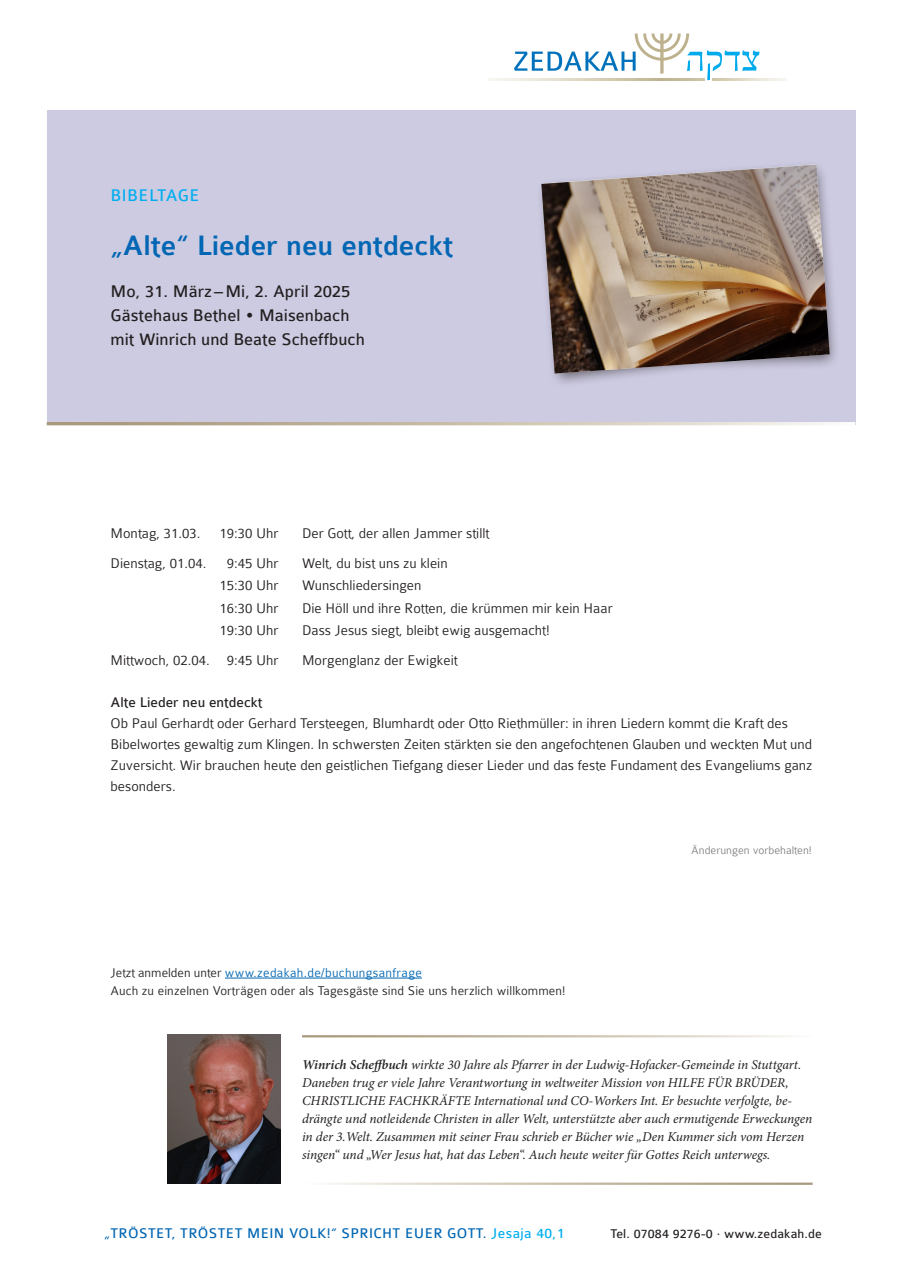
<style>
.page{position:relative;width:902px;height:1272px;background:#fff}
.page>*{position:absolute;margin:0;border:0;box-sizing:border-box;transform-origin:0 0}
.Headline_1{font:500 30px "Colaborate";color:#0166b3}
.Copy_Head{font:18px "Colaborate";color:#231f20}
.Veranstaltungsart{font:18px "Colaborate";letter-spacing:.025em;color:#00aeef}
.t1{font:300 15px/21px "Colaborate";color:#231f20}
.t2{font:15px "Colaborate";letter-spacing:.025em;color:#0166b3}
.t3{font:15px "Colaborate";color:#231f20}
.Autorenbeschreibung{font:italic 13.5px/18px "Minion Pro";letter-spacing:-.005em;color:#231f20}
.Veranstaltungsart-2{font:300 13.5px "Colaborate";letter-spacing:.01em;color:#231f20}
.Veranstaltungsart-3{font:300 13.5px "Colaborate";letter-spacing:.025em;color:#0166b3}
.t4{font:13.5px "Colaborate";letter-spacing:.01em;color:#231f20}
.t5{font:300 12px "Colaborate";color:#808285}
.s1{color:#231f20}
.s2{font-weight:600}
.s3{color:#00aeef}
</style>
<div class="page">
<svg style="left:514px;top:33px;width:245px;height:47px"></svg>
<div style="left:47px;top:110px;width:808px;height:315px;background:#cdcbe2"></div>
<img style="left:167px;top:1034px;width:114px;height:149px">
<hr style="left:225px;top:977px;width:197px;height:1px;background:#0166b3">
<div style="left:536px;top:160px;width:304px;height:228px;background:#231f20;opacity:.6"></div>
<img style="left:541px;top:165px;width:288px;height:208px">
<hr style="left:47px;top:422px;width:808px;height:2px;background:#fff">
<hr style="left:47px;top:423px;width:808px;height:2px;background:#fff">
<p class="Veranstaltungsart" style="left:111px;top:186px;width:90px">BIBELTAGE</p>
<p class="Headline_1" style="left:111px;top:230px;width:344px">„Alte“ Lieder neu entdeckt</p>
<p class="Copy_Head" style="left:111px;top:282px;width:241px">Mo, 31. März–Mi, 2. April 2025</p>
<p class="Copy_Head" style="left:111px;top:306px;width:240px">Gästehaus Bethel • Maisenbach</p>
<p class="Copy_Head" style="left:111px;top:330px;width:256px">mit Winrich und Beate Scheffbuch</p>
<p class="t1" style="left:111px;top:522px;width:91px">Montag, 31.03.</p>
<p class="t1" style="left:219px;top:522px;width:61px">19:30 Uhr</p>
<p class="t1" style="left:302px;top:522px;width:189px">Der Gott, der allen Jammer stillt</p>
<p class="t1" style="left:111px;top:552px;width:97px">Dienstag, 01.04.</p>
<p class="t1" style="left:227px;top:552px;width:53px">9:45 Uhr</p>
<p class="t1" style="left:302px;top:552px;width:147px">Welt, du bist uns zu klein</p>
<p class="t1" style="left:219px;top:575px;width:61px">15:30 Uhr</p>
<p class="t1" style="left:302px;top:575px;width:121px">Wunschliedersingen</p>
<p class="t1" style="left:219px;top:597px;width:61px">16:30 Uhr</p>
<p class="t1" style="left:302px;top:597px;width:312px">Die Höll und ihre Rotten, die krümmen mir kein Haar</p>
<p class="t1" style="left:219px;top:620px;width:61px">19:30 Uhr</p>
<p class="t1" style="left:302px;top:620px;width:249px">Dass Jesus siegt, bleibt ewig ausgemacht!</p>
<p class="t1" style="left:111px;top:650px;width:169px">Mittwoch, 02.04. 9:45 Uhr</p>
<p class="t1" style="left:302px;top:650px;width:157px">Morgenglanz der Ewigkeit</p>
<p class="t3" style="left:111px;top:694px;width:153px">Alte Lieder neu entdeckt</p>
<p class="t1" style="left:111px;top:713px;width:703px">Ob Paul Gerhardt oder Gerhard Tersteegen, Blumhardt oder Otto Riethmüller: in ihren Liedern kommt die Kraft des Bibelwortes gewaltig zum Klingen. In schwersten Zeiten stärkten sie den angefochtenen Glauben und weckten Mut und Zuversicht. Wir brauchen heute den geistlichen Tiefgang dieser Lieder und das feste Fundament des Evangeliums ganz besonders.</p>
<p class="Veranstaltungsart-3" style="left:111px;top:965px;width:313px"><span class="s1">Jetzt anmelden unter</span> www.zedakah.de/buchungsanfrage</p>
<p class="Veranstaltungsart-2" style="left:111px;top:983px;width:456px">Auch zu einzelnen Vorträgen oder als Tagesgäste sind Sie uns herzlich willkommen!</p>
<p class="t5" style="left:691px;top:844px;width:122px">Änderungen vorbehalten!</p>
<p class="Autorenbeschreibung" style="left:302px;top:1055px;width:512px"><span class="s2">Winrich Scheffbuch</span> wirkte 30 Jahre als Pfarrer in der Ludwig-Hofacker-Gemeinde in Stuttgart.<br>Daneben trug er viele Jahre Verantwortung in weltweiter Mission von HILFE FÜR BRÜDER, CHRISTLICHE FACHKRÄFTE International und CO-Workers Int. Er besuchte verfolgte, be&shy;drängte und notleidende Christen in aller Welt, unterstützte aber auch ermutigende Erweckungen in der 3.Welt. Zusammen mit seiner Frau schrieb er Bücher wie „Den Kummer sich vom Herzen singen“ und „Wer Jesus hat, hat das Leben“. Auch heute weiter für Gottes Reich unterwegs.</p>
<p class="t2" style="left:104px;top:1225px;width:462px">„TRÖSTET, TRÖSTET MEIN VOLK!“ SPRICHT EUER GOTT. <span class="s3">Jesaja 40,1</span></p>
<p class="t4" style="left:610px;top:1226px;width:213px">Tel. 07084 9276-0 · www.zedakah.de</p>
</div>
